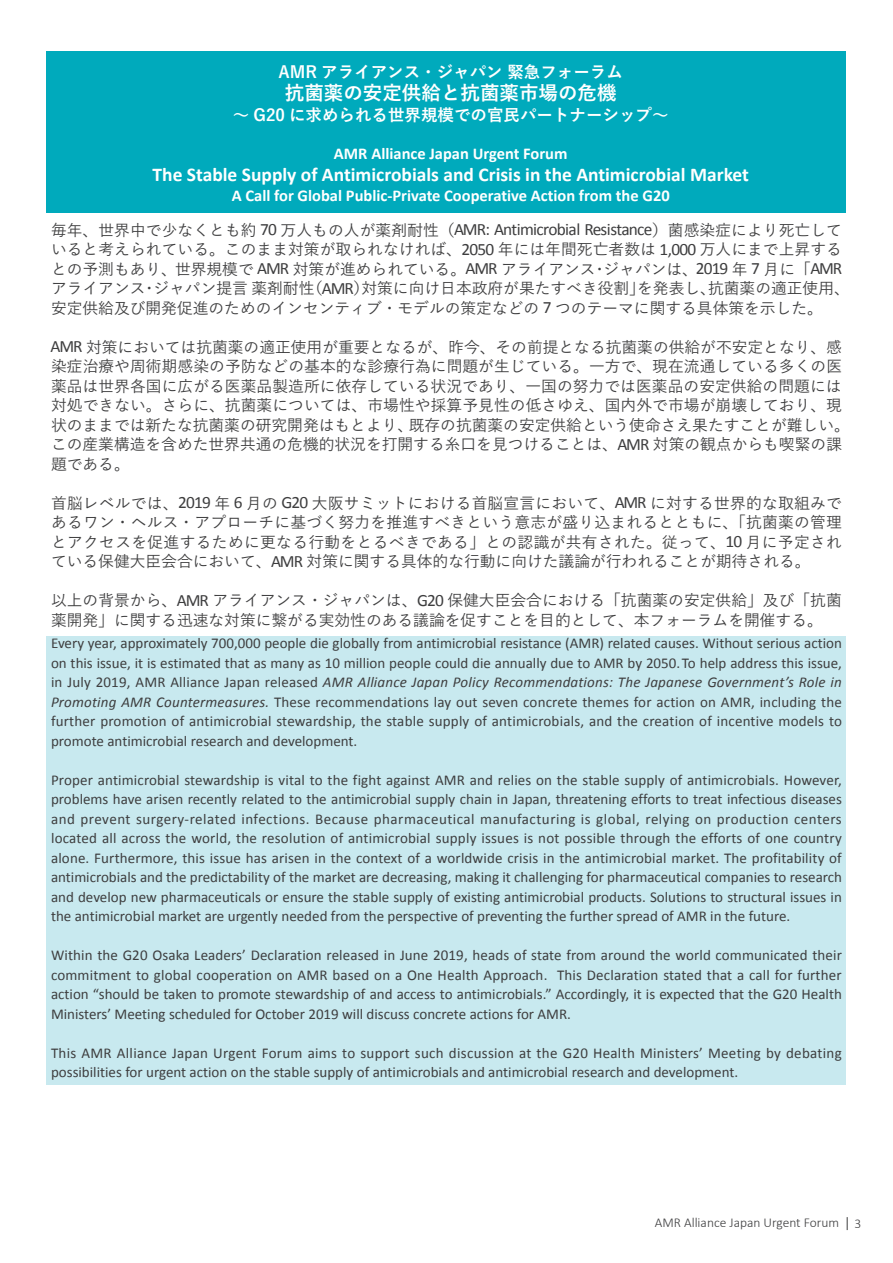
<style>
.page{position:relative;width:893px;height:1263px;background:#fff}
.page>*{position:absolute;margin:0;border:0;box-sizing:border-box;transform-origin:0 0}
.t1{font:700 19.5px "Calibri";color:#fff}
.t2{font:700 19.5px "Yu Go";color:#fff}
.t3{font:700 16.5px "Calibri";color:#fff}
.t4{font:700 16.5px "Yu Go";color:#fff}
.t5{font:500 15.75px/19.5px "Yu Go";color:#3e3e3f}
.t6{font:15px/19.5px "Calibri";color:#3e3e3f;text-align:justify}
.t7{font:300 13.5px "Calibri";color:#3e3e3f}
.s1{font-family:"Calibri";font-weight:400;font-size:17.4px}
.s2{font-style:italic}
</style>
<div class="page">
<svg style="left:847px;top:1217px;width:1px;height:13px"></svg>
<div style="left:47px;top:51px;width:799px;height:162px;background:#00aabc"></div>
<div style="left:47px;top:636px;width:799px;height:448px;background:#c8e9ef"></div>
<p class="t4" style="left:279px;top:62px;width:346px">AMR アライアンス・ジャパン緊急フォーラム</p>
<h1 class="t2" style="left:285px;top:82px;width:333px">抗菌薬の安定供給と抗菌薬市場の危機</h1>
<p class="t4" style="left:233px;top:106px;width:437px">～ G20 に求められる世界規模での官民パートナーシップ～</p>
<p class="t3" style="left:334px;top:142px;width:235px">AMR Alliance Japan Urgent Forum</p>
<h1 class="t1" style="left:153px;top:161px;width:598px">The Stable Supply of Antimicrobials and Crisis in the Antimicrobial Market</h1>
<p class="t3" style="left:232px;top:184px;width:439px">A Call for Global Public-Private Cooperative Action from the G20</p>
<p class="t5" style="left:51px;top:218px;width:800px">毎年、世界中で少なくとも約 <span class="s1">70</span> 万人もの人が薬剤耐性（<span class="s1">AMR: Antimicrobial Resistance</span>）菌感染症により死亡していると考えられている。このまま対策が取られなければ、<span class="s1">2050</span> 年には年間死亡者数は <span class="s1">1,000</span> 万人にまで上昇するとの予測もあり、世界規模で <span class="s1">AMR</span> 対策が進められている。<span class="s1">AMR</span> アライアンス・ジャパンは、<span class="s1">2019</span> 年 <span class="s1">7</span> 月に「<span class="s1">AMR</span>アライアンス・ジャパン提言薬剤耐性（<span class="s1">AMR</span>）対策に向け日本政府が果たすべき役割」を発表し、抗菌薬の適正使用、安定供給及び開発促進のためのインセンティブ・モデルの策定などの <span class="s1">7</span> つのテーマに関する具体策を示した。</p>
<p class="t5" style="left:51px;top:335px;width:801px"><span class="s1">AMR</span> 対策においては抗菌薬の適正使用が重要となるが、昨今、その前提となる抗菌薬の供給が不安定となり、感染症治療や周術期感染の予防などの基本的な診療行為に問題が生じている。一方で、現在流通している多くの医薬品は世界各国に広がる医薬品製造所に依存している状況であり、一国の努力では医薬品の安定供給の問題には対処できない。さらに、抗菌薬については、市場性や採算予見性の低さゆえ、国内外で市場が崩壊しており、現状のままでは新たな抗菌薬の研究開発はもとより、既存の抗菌薬の安定供給という使命さえ果たすことが難しい。この産業構造を含めた世界共通の危機的状況を打開する糸口を見つけることは、<span class="s1">AMR</span> 対策の観点からも喫緊の課題である。</p>
<p class="t5" style="left:51px;top:491px;width:792px;text-align:justify">首脳レベルでは、<span class="s1">2019</span> 年 <span class="s1">6</span> 月の <span class="s1">G20</span> 大阪サミットにおける首脳宣言において、<span class="s1">AMR</span> に対する世界的な取組みであるワン・ヘルス・アプローチに基づく努力を推進すべきという意志が盛り込まれるとともに、「抗菌薬の管理とアクセスを促進するために更なる行動をとるべきである」との認識が共有された。従って、<span class="s1">10</span> 月に予定されている保健大臣会合において、<span class="s1">AMR</span> 対策に関する具体的な行動に向けた議論が行われることが期待される。</p>
<p class="t5" style="left:51px;top:589px;width:792px">以上の背景から、<span class="s1">AMR</span> アライアンス・ジャパンは、<span class="s1">G20</span> 保健大臣会合における「抗菌薬の安定供給」及び「抗菌薬開発」に関する迅速な対策に繋がる実効性のある議論を促すことを目的として、本フォーラムを開催する。</p>
<p class="t6" style="left:51px;top:633px;width:792px">Every year, approximately 700,000 people die globally from antimicrobial resistance (AMR) related causes. Without serious action on this issue, it is estimated that as many as 10 million people could die annually due to AMR by 2050.To help address this issue, in July 2019, AMR Alliance Japan released <span class="s2">AMR Alliance Japan Policy Recommendations: The Japanese Government’s Role in Promoting AMR Countermeasures.</span> These recommendations lay out seven concrete themes for action on AMR, including the further promotion of antimicrobial stewardship, the stable supply of antimicrobials, and the creation of incentive models to promote antimicrobial research and development.</p>
<p class="t6" style="left:51px;top:770px;width:792px">Proper antimicrobial stewardship is vital to the fight against AMR and relies on the stable supply of antimicrobials. However, problems have arisen recently related to the antimicrobial supply chain in Japan, threatening efforts to treat infectious diseases and prevent surgery-related infections. Because pharmaceutical manufacturing is global, relying on production centers located all across the world, the resolution of antimicrobial supply issues is not possible through the efforts of one country alone. Furthermore, this issue has arisen in the context of a worldwide crisis in the antimicrobial market. The profitability of antimicrobials and the predictability of the market are decreasing, making it challenging for pharmaceutical companies to research and develop new pharmaceuticals or ensure the stable supply of existing antimicrobial products. Solutions to structural issues in the antimicrobial market are urgently needed from the perspective of preventing the further spread of AMR in the future.</p>
<p class="t6" style="left:51px;top:945px;width:792px">Within the G20 Osaka Leaders’ Declaration released in June 2019, heads of state from around the world communicated their commitment to global cooperation on AMR based on a One Health Approach. This Declaration stated that a call for further action “should be taken to promote stewardship of and access to antimicrobials.” Accordingly, it is expected that the G20 Health Ministers’ Meeting scheduled for October 2019 will discuss concrete actions for AMR.</p>
<p class="t6" style="left:51px;top:1043px;width:792px">This AMR Alliance Japan Urgent Forum aims to support such discussion at the G20 Health Ministers’ Meeting by debating possibilities for urgent action on the stable supply of antimicrobials and antimicrobial research and development.</p>
<p class="t7" style="left:655px;top:1214px;width:208px">AMR Alliance Japan Urgent Forum 3</p>
</div>
